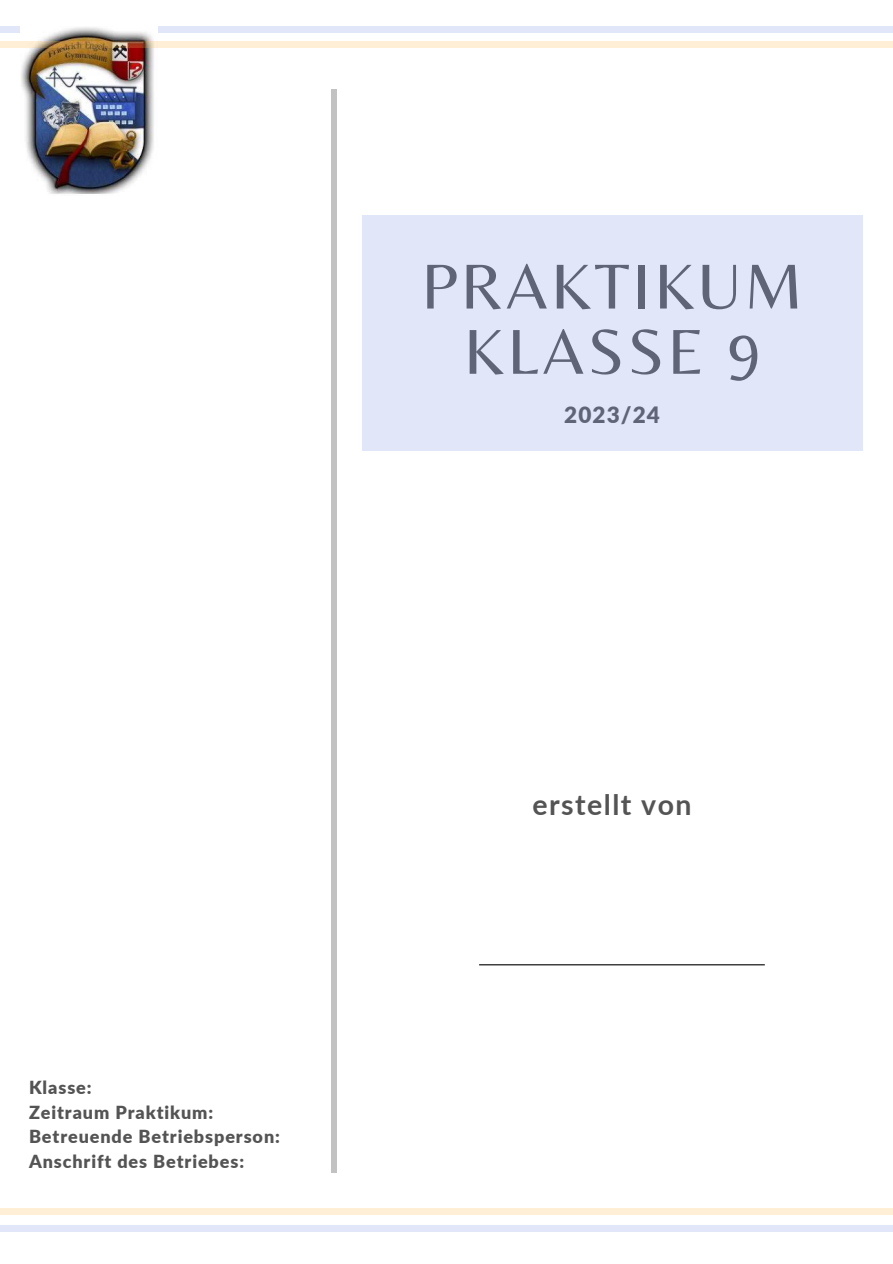
<style>
.page{position:relative;width:893px;height:1264px;background:#fff}
.page>*{position:absolute;margin:0;border:0;box-sizing:border-box;transform-origin:0 0}
.t1{font:66px "Belleza";letter-spacing:.05em;color:#545454}
.t2{font:700 28.5px "Lato";letter-spacing:.05em;color:#545454}
.t3{font:900 22.5px "Lato";letter-spacing:.05em;color:#545454}
.t4{font:900 18px "Lato";letter-spacing:.05em;color:#545454}
</style>
<div class="page">
<div style="left:0;top:1207px;width:892px;height:7px;background:#ffefd7"></div>
<div style="left:0;top:1225px;width:892px;height:6px;background:#e2e6f9"></div>
<div style="left:0;top:27px;width:892px;height:6px;background:#e2e6f9"></div>
<img style="left:20px;top:27px;width:138px;height:167px">
<svg style="left:0;top:42px;width:892px;height:6px;background:#f4e0c5"></svg>
<div style="left:331px;top:89px;width:5px;height:1084px;background:#c2c2c2"></div>
<div style="left:361px;top:216px;width:501px;height:235px;background:#e2e6f9"></div>
<hr style="left:479px;top:964px;width:285px;height:1px;background:#000">
<p class="t4" style="left:29px;top:1076px;width:64px">Klasse:</p>
<p class="t4" style="left:29px;top:1100px;width:186px">Zeitraum Praktikum:</p>
<p class="t4" style="left:29px;top:1125px;width:252px">Betreuende Betriebsperson:</p>
<p class="t4" style="left:29px;top:1150px;width:217px">Anschrift des Betriebes:</p>
<p class="t1" style="left:421px;top:247px;width:383px">PRAKTIKUM</p>
<p class="t1" style="left:463px;top:312px;width:298px">KLASSE 9</p>
<p class="t3" style="left:564px;top:401px;width:97px">2023/24</p>
<p class="t2" style="left:532px;top:787px;width:160px">erstellt von</p>
</div>
